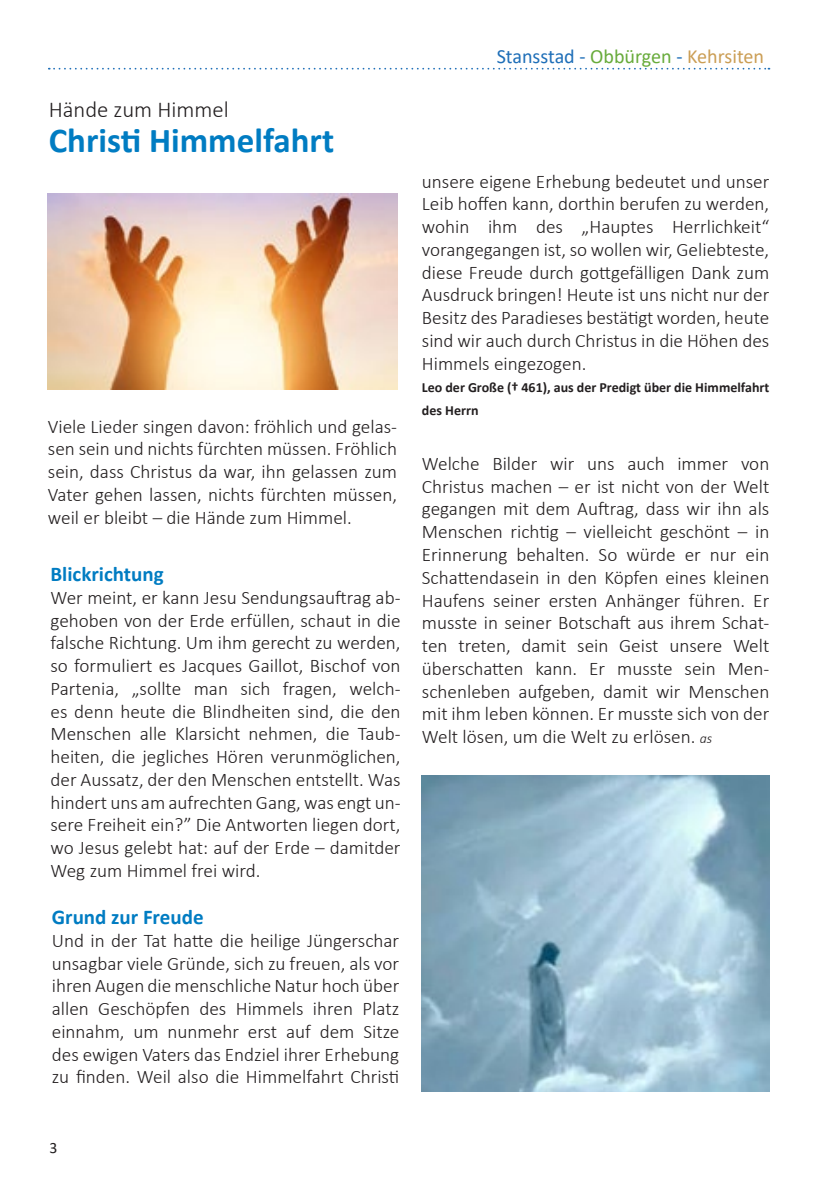
<style>
.page{position:relative;width:819px;height:1191px;background:#fff}
.page>*{position:absolute;margin:0;border:0;box-sizing:border-box;transform-origin:0 0}
.t1{font:700 35px "Calibri";color:#007cc2}
.t2{font:300 22.75px "Calibri";color:#231f20}
.t3{font:700 21px "Calibri";color:#007cc2}
.t4{font:20.12px "Calibri";color:#1f6fb8}
.t5{font:300 19.25px/22.8px "Calibri";color:#231f20;text-align:justify}
.t6{font:15.75px "Calibri";color:#231f20}
.t7{font:700 14px/22.8px "Calibri";color:#231f20}
.s1{color:#68ab3b}
.s2{color:#cb9e55}
.s3{font-style:italic;font-size:14px}
</style>
<div class="page">
<svg style="left:49px;top:68px;width:720px;height:2px"></svg>
<img style="left:48px;top:193px;width:349px;height:196px">
<img style="left:422px;top:775px;width:347px;height:316px">
<p class="t2" style="left:49px;top:95px;width:181px">Hände zum Himmel</p>
<h1 class="t1" style="left:49px;top:115px;width:287px">Christi Himmelfahrt</h1>
<p class="t5" style="left:48px;top:415px;width:351px">Viele Lieder singen davon: fröhlich und gelas&shy;sen sein und nichts fürchten müssen. Fröhlich sein, dass Christus da war, ihn gelassen zum Vater gehen lassen, nichts fürchten müssen, weil er bleibt – die Hände zum Himmel.</p>
<p class="t3" style="left:50px;top:559px;width:115px">Blickrichtung</p>
<p class="t5" style="left:50px;top:586px;width:351px">Wer meint, er kann Jesu Sendungsauftrag ab&shy;gehoben von der Erde erfüllen, schaut in die falsche Richtung. Um ihm gerecht zu werden, so formuliert es Jacques Gaillot, Bischof von Partenia, „sollte man sich fragen, welch&shy;es denn heute die Blindheiten sind, die den Menschen alle Klarsicht nehmen, die Taub&shy;heiten, die jegliches Hören verunmöglichen, der Aussatz, der den Menschen entstellt. Was hindert uns am aufrechten Gang, was engt un&shy;sere Freiheit ein?” Die Antworten liegen dort, wo Jesus gelebt hat: auf der Erde – damitder Weg zum Himmel frei wird.</p>
<p class="t3" style="left:52px;top:902px;width:153px">Grund zur Freude</p>
<p class="t5" style="left:52px;top:929px;width:349px">Und in der Tat hatte die heilige Jüngerschar unsagbar viele Gründe, sich zu freuen, als vor ihren Augen die menschliche Natur hoch über allen Geschöpfen des Himmels ihren Platz einnahm, um nunmehr erst auf dem Sitze des ewigen Vaters das Endziel ihrer Erhebung zu finden. Weil also die Himmelfahrt Christi</p>
<p class="t4" style="left:496px;top:42px;width:269px">Stansstad - <span class="s1">Obbürgen</span> - <span class="s2">Kehrsiten</span></p>
<p class="t5" style="left:422px;top:170px;width:349px">unsere eigene Erhebung bedeutet und unser Leib hoffen kann, dorthin berufen zu werden, wohin ihm des „Hauptes Herrlichkeit“ vorangegangen ist, so wollen wir, Geliebteste, diese Freude durch gottgefälligen Dank zum Ausdruck bringen! Heute ist uns nicht nur der Besitz des Paradieses bestätigt worden, heute sind wir auch durch Christus in die Höhen des Himmels eingezogen.</p>
<p class="t7" style="left:422px;top:376px;width:349px">Leo der Große († 461), aus der Predigt über die Himmelfahrt des Herrn</p>
<p class="t5" style="left:422px;top:452px;width:349px">Welche Bilder wir uns auch immer von Christus machen – er ist nicht von der Welt gegangen mit dem Auftrag, dass wir ihn als Menschen richtig – vielleicht geschönt – in Erinnerung behalten. So würde er nur ein Schattendasein in den Köpfen eines kleinen Haufens seiner ersten Anhänger führen. Er musste in seiner Botschaft aus ihrem Schat&shy;ten treten, damit sein Geist unsere Welt überschatten kann. Er musste sein Men&shy;schenleben aufgeben, damit wir Menschen mit ihm leben können. Er musste sich von der Welt lösen, um die Welt zu erlösen. <span class="s3">as</span></p>
<p class="t6" style="left:50px;top:1137px;width:9px">3</p>
</div>
